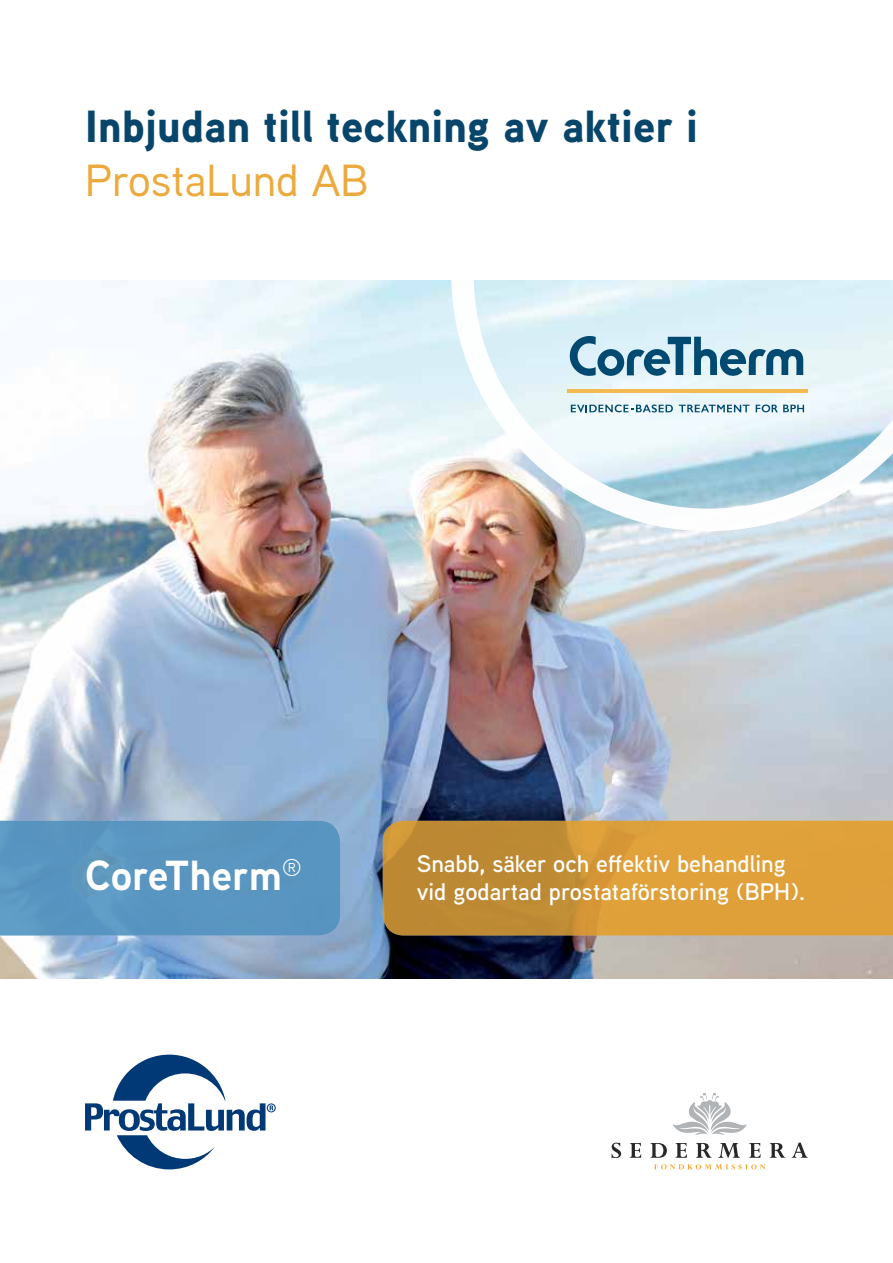
<style>
.page{position:relative;width:893px;height:1263px;background:#fff}
.page>*{position:absolute;margin:0;border:0;box-sizing:border-box;transform-origin:0 0}
.t1{font:900 45px "Aaux Next";color:#07456b}
.t2{font:500 45px "Aaux Next";color:#ecaa3e}
.t3{font:700 42px "Aaux Next";color:#fff}
.t4{font:600 24px/28.8px "Aaux Next";color:#fff}
</style>
<div class="page">
<img style="left:0;top:281px;width:893px;height:697px">
<svg style="left:673px;top:1093px;width:74px;height:42px"></svg>
<svg style="left:612px;top:1142px;width:9px;height:16px"></svg>
<svg style="left:630px;top:1143px;width:11px;height:15px"></svg>
<svg style="left:650px;top:1143px;width:17px;height:15px"></svg>
<svg style="left:675px;top:1143px;width:12px;height:15px"></svg>
<svg style="left:696px;top:1143px;width:16px;height:15px"></svg>
<svg style="left:718px;top:1143px;width:22px;height:15px"></svg>
<svg style="left:749px;top:1143px;width:12px;height:15px"></svg>
<svg style="left:770px;top:1143px;width:15px;height:15px"></svg>
<svg style="left:792px;top:1142px;width:16px;height:16px"></svg>
<svg style="left:654px;top:1164px;width:111px;height:5px"></svg>
<div style="left:0;top:821px;width:340px;height:114px;background:#5995c0"></div>
<svg style="left:383px;top:821px;width:510px;height:114px;background:#d19737"></svg>
<svg style="left:85px;top:1054px;width:191px;height:115px"></svg>
<svg style="left:451px;top:280px;width:442px;height:251px"></svg>
<svg style="left:568px;top:336px;width:235px;height:41px;background:#89b1c4"></svg>
<hr style="left:567px;top:389px;width:241px;height:4px;background:#f3ba4f">
<svg style="left:679px;top:405px;width:71px;height:7px"></svg>
<svg style="left:756px;top:404px;width:48px;height:8px"></svg>
<svg style="left:571px;top:404px;width:102px;height:8px"></svg>
<h1 class="t1" style="left:85px;top:94px;width:615px">Inbjudan till teckning av aktier i</h1>
<h1 class="t2" style="left:85px;top:150px;width:285px">ProstaLund AB</h1>
<h2 class="t3" style="left:85px;top:846px;width:218px">CoreTherm<sup>®</sup></h2>
<p class="t4" style="left:417px;top:848px;width:390px">Snabb, säker och effektiv behandling vid godartad prostataförstoring (BPH).</p>
</div>
